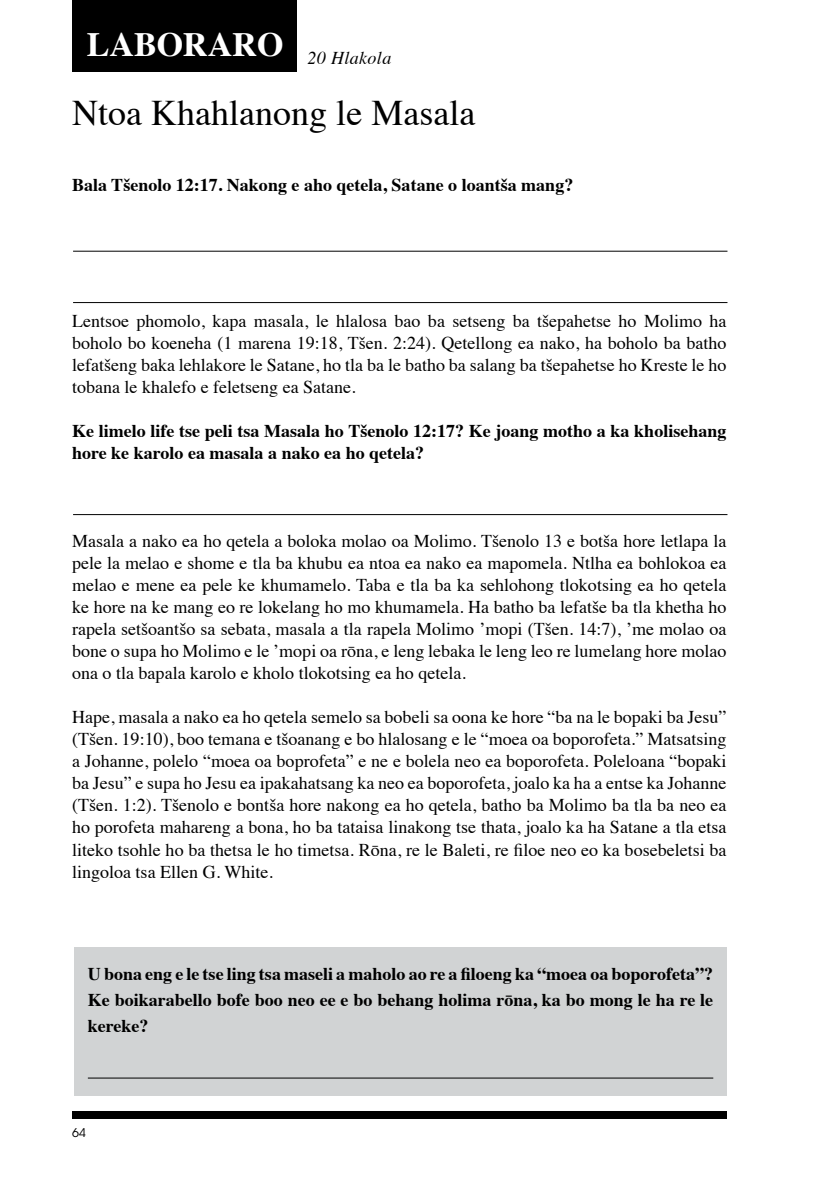
<style>
.page{position:relative;width:840px;height:1191px;background:#fff}
.page>*{position:absolute;margin:0;border:0;box-sizing:border-box;transform-origin:0 0}
.t1{font:36px "Times";color:#000}
.t2{font:700 34px "Times";color:#fff}
.t3{font:18px/22px "Times";color:#000;text-align:justify}
.t4{font:700 18px/26px "Times";color:#000}
.t5{font:italic 18px "Times";letter-spacing:.02em;color:#000}
.t6{font:12px "ITC Avant Garde Std";color:#000}
</style>
<div class="page">
<div style="left:72px;top:1111px;width:654px;height:8px;background:#000"></div>
<div style="left:72px;top:0;width:225px;height:71px;background:#000"></div>
<hr style="left:73px;top:302px;width:654px;height:1px;background:#000">
<hr style="left:73px;top:251px;width:654px;height:1px;background:#000">
<hr style="left:73px;top:514px;width:654px;height:1px;background:#000">
<div style="left:74px;top:947px;width:652px;height:148px;background:#d1d3d4"></div>
<hr style="left:88px;top:1077px;width:624px;height:1px;background:#000">
<h2 class="t2" style="left:87px;top:11px;width:198px">LABORARO</h2>
<p class="t5" style="left:307px;top:42px;width:85px">20 Hlakola</p>
<h1 class="t1" style="left:72px;top:80px;width:404px">Ntoa Khahlanong le Masala</h1>
<p class="t4" style="left:72px;top:170px;width:502px">Bala Tšenolo 12:17. Nakong e aho qetela, Satane o loantša mang?</p>
<p class="t3" style="left:72px;top:309px;width:655px">Lentsoe phomolo, kapa masala, le hlalosa bao ba setseng ba tšepahetse ho Molimo ha boholo bo koeneha (1 marena 19:18, Tšen. 2:24). Qetellong ea nako, ha boholo ba batho lefatšeng baka lehlakore le Satane, ho tla ba le batho ba salang ba tšepahetse ho Kreste le ho tobana le khalefo e feletseng ea Satane.</p>
<p class="t4" style="left:72px;top:418px;width:655px;line-height:22px">Ke limelo life tse peli tsa Masala ho Tšenolo 12:17? Ke joang motho a ka kholisehang hore ke karolo ea masala a nako ea ho qetela?</p>
<p class="t3" style="left:72px;top:529px;width:655px">Masala a nako ea ho qetela a boloka molao oa Molimo. Tšenolo 13 e botša hore letlapa la pele la melao e shome e tla ba khubu ea ntoa ea nako ea mapomela. Ntlha ea bohlokoa ea melao e mene ea pele ke khumamelo. Taba e tla ba ka sehlohong tlokotsing ea ho qetela ke hore na ke mang eo re lokelang ho mo khumamela. Ha batho ba lefatše ba tla khetha ho rapela setšoantšo sa sebata, masala a tla rapela Molimo ’mopi (Tšen. 14:7), ’me molao oa bone o supa ho Molimo e le ’mopi oa rōna, e leng lebaka le leng leo re lumelang hore molao ona o tla bapala karolo e kholo tlokotsing ea ho qetela.</p>
<p class="t3" style="left:72px;top:705px;width:655px">Hape, masala a nako ea ho qetela semelo sa bobeli sa oona ke hore “ba na le bopaki ba Jesu” (Tšen. 19:10), boo temana e tšoanang e bo hlalosang e le “moea oa boporofeta.” Matsatsing a Johanne, polelo “moea oa boprofeta” e ne e bolela neo ea boporofeta. Poleloana “bopaki ba Jesu” e supa ho Jesu ea ipakahatsang ka neo ea boporofeta, joalo ka ha a entse ka Johanne (Tšen. 1:2). Tšenolo e bontša hore nakong ea ho qetela, batho ba Molimo ba tla ba neo ea ho porofeta mahareng a bona, ho ba tataisa linakong tse thata, joalo ka ha Satane a tla etsa liteko tsohle ho ba thetsa le ho timetsa. Rōna, re le Baleti, re filoe neo eo ka bosebeletsi ba lingoloa tsa Ellen G. White.</p>
<p class="t4" style="left:88px;top:959px;width:626px;text-align:justify">U bona eng e le tse ling tsa maseli a maholo ao re a filoeng ka “moea oa boporofeta”?<br>Ke boikarabello bofe boo neo ee e bo behang holima rōna, ka bo mong le ha re le kereke?</p>
<p class="t6" style="left:72px;top:1125px;width:15px">64</p>
</div>
